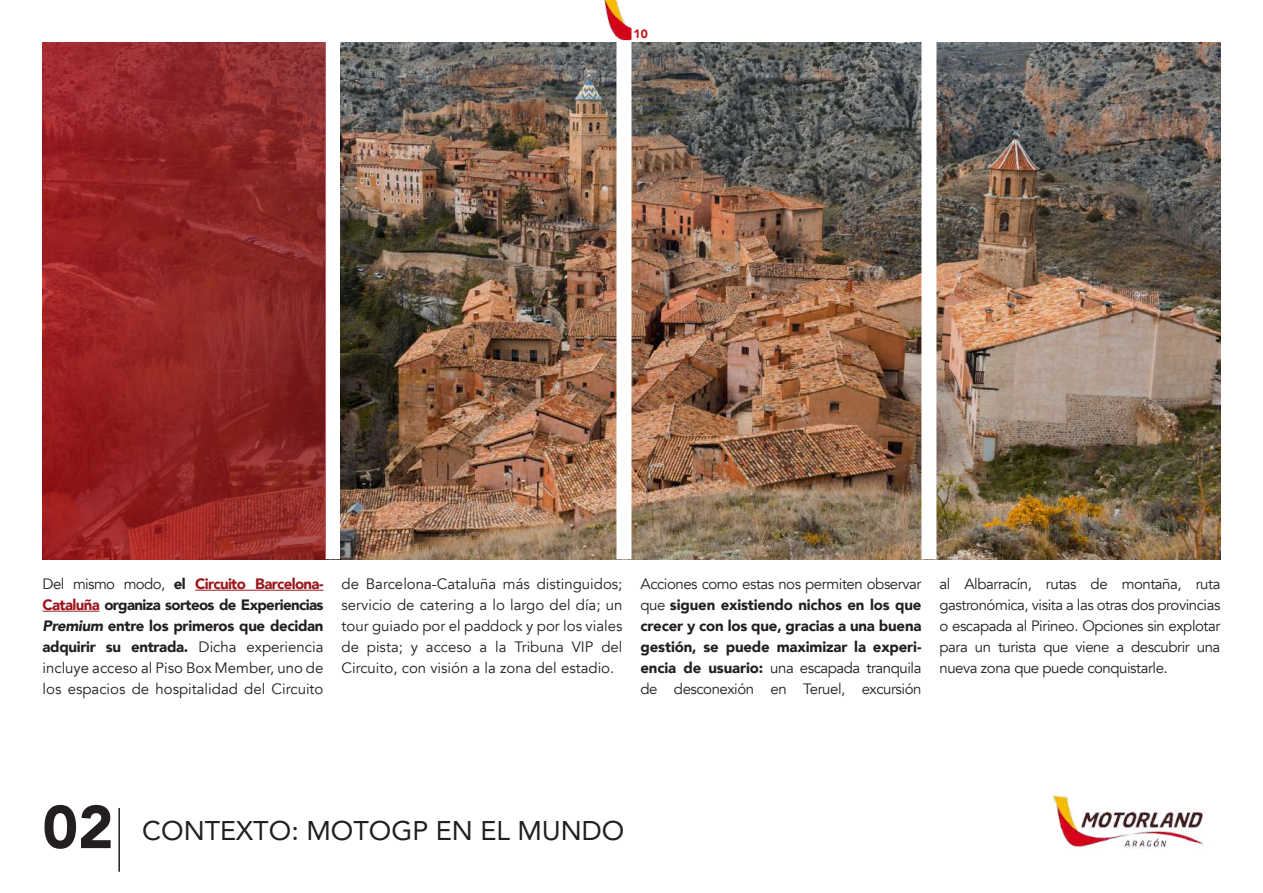
<style>
.page{position:relative;width:1263px;height:893px;background:#fff}
.page>*{position:absolute;margin:0;border:0;box-sizing:border-box;transform-origin:0 0}
.t1{font:900 60px "Avenir";color:#231f20}
.t2{font:27px "Avenir";color:#231f20}
.t3{font:15px/21px "Avenir";color:#231f20;text-align:justify}
.t4{font:900 15px/21px "Avenir";letter-spacing:-.01em;color:#231f20;text-align:justify}
.t5{font:900 12px "Avenir";color:#c4121a}
.s1{font-weight:900}
.s2{font-weight:900;color:#9b171c}
.s3{font-weight:900;font-style:italic}
.s4{font-weight:400}
</style>
<div class="page">
<img style="left:1053px;top:795px;width:150px;height:54px">
<img style="left:583px;top:0;width:48px;height:43px">
<hr style="left:118px;top:808px;width:2px;height:64px;background:#231f20">
<hr style="left:195px;top:590px;width:128px;height:1px;background:#9b171c">
<hr style="left:43px;top:611px;width:56px;height:1px;background:#9b171c">
<img style="left:340px;top:43px;width:880px;height:516px">
<div style="left:616px;top:40px;width:15px;height:519px;background:#fff"></div>
<div style="left:921px;top:30px;width:15px;height:529px;background:#fff"></div>
<svg style="left:43px;top:43px;width:282px;height:516px"></svg>
<p class="t5" style="left:634px;top:24px;width:16px">10</p>
<p class="t3" style="left:43px;top:574px;width:282px">Del mismo modo, <span class="s1">el</span> <span class="s2">Circuito Barcelona-Cataluña</span> <span class="s1">organiza sorteos de Experiencias </span><span class="s3">Premium</span> <span class="s1">entre los primeros que decidan adquirir su entrada.</span> Dicha experiencia incluye acceso al Piso Box Member, uno de los espacios de hospitalidad del Circuito</p>
<p class="t3" style="left:341px;top:574px;width:282px">de Barcelona-Cataluña más distinguidos; servicio de catering a lo largo del día; un tour guiado por el paddock y por los viales de pista; y acceso a la Tribuna VIP del Circuito, con visión a la zona del estadio.</p>
<p class="t4" style="left:640px;top:573px;width:282px"><span class="s4">Acciones como estas nos permiten observar que</span> siguen existiendo nichos en los que crecer y con los que, gracias a una buena gestión, se puede maximizar la experi&shy;encia de usuario: <span class="s4">una escapada tranquila de desconexión en Teruel, excursión</span></p>
<p class="t3" style="left:939px;top:574px;width:282px">al Albarracín, rutas de montaña, ruta gastronómica, visita a las otras dos provincias o escapada al Pirineo. Opciones sin explotar para un turista que viene a descubrir una nueva zona que puede conquistarle.</p>
<h1 class="t1" style="left:43px;top:776px;width:73px">02</h1>
<h2 class="t2" style="left:142px;top:809px;width:484px">CONTEXTO: MOTOGP EN EL MUNDO</h2>
</div>
